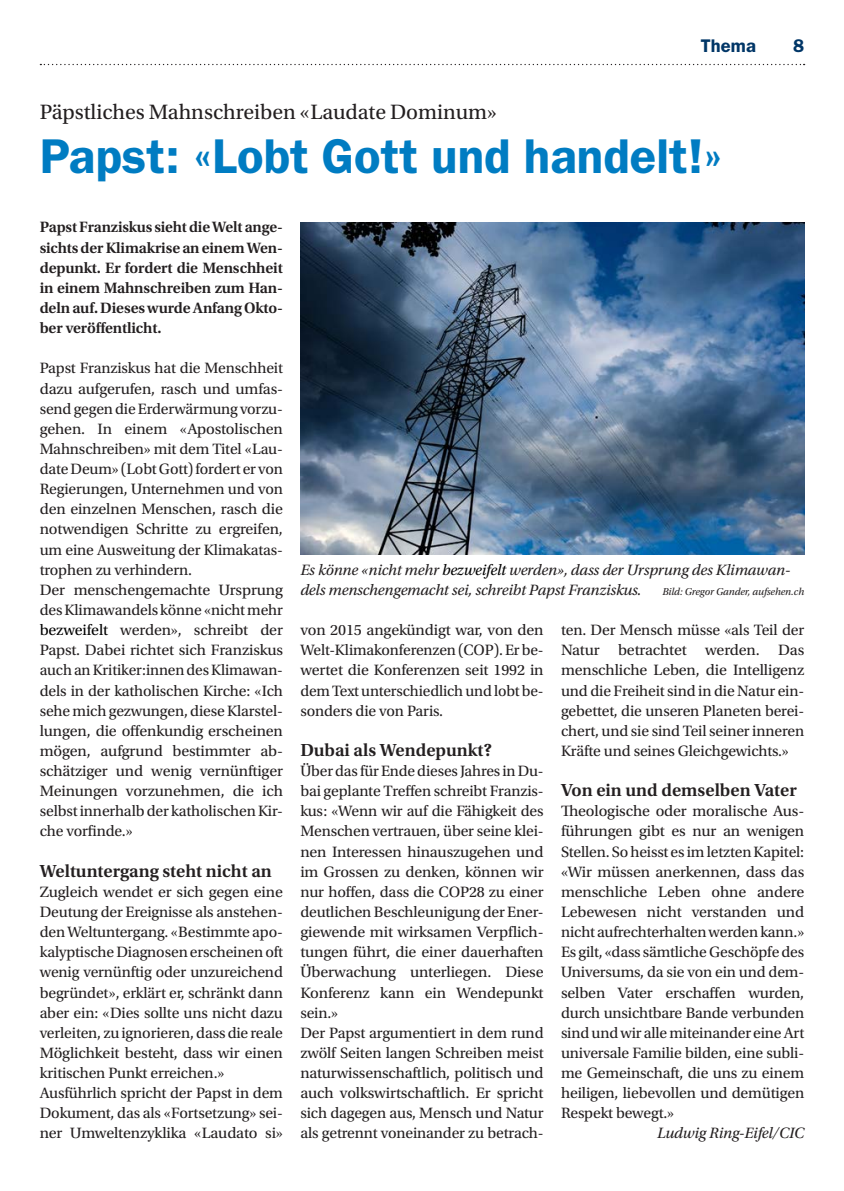
<style>
.page{position:relative;width:844px;height:1191px;background:#fff}
.page>*{position:absolute;margin:0;border:0;box-sizing:border-box;transform-origin:0 0}
.Haupttitel{font:600 49px "ITC Franklin Gothic Std";color:#007cc2}
.Uebertitel{font:21.88px "Utopia Std";color:#231f20}
.Zwischentitel_Hauptartikel{font:600 18.38px "Utopia Std";color:#231f20}
.t1{font:600 18.38px "ITC Franklin Gothic Std";letter-spacing:.005em;color:#003667}
.Fliesstext{font:15.75px/20.1px "Utopia Std";letter-spacing:-.01em;color:#231f20;text-align:justify}
.Fliesstext-2{font:600 15.75px/20.1px "Utopia Std";letter-spacing:-.01em;color:#231f20;text-align:justify}
.Bildlegende{font:italic 15.75px/20.1px "Utopia Std";letter-spacing:-.01em;color:#231f20}
.Fliesstext-3{font:italic 15.75px "Utopia Std";letter-spacing:-.01em;color:#231f20}
.Bildlegende-2{font:italic 10.5px "Utopia Std";letter-spacing:-.01em;color:#231f20}
.s1{color:#000}
</style>
<div class="page">
<img style="left:300px;top:222px;width:504px;height:332px">
<svg style="left:40px;top:64px;width:764px;height:1px"></svg>
<p class="t1" style="left:700px;top:35px;width:57px">Thema</p>
<p class="t1" style="left:793px;top:35px;width:13px">8</p>
<p class="Uebertitel" style="left:40px;top:100px;width:458px">Päpstliches Mahnschreiben «Laudate Dominum»</p>
<p class="Haupttitel" style="left:40px;top:127px;width:684px">Papst: «Lobt Gott und handelt!»</p>
<p class="Fliesstext-2" style="left:40px;top:217px;width:245px">Papst Franziskus sieht die Welt ange&shy;sichts der Klimakrise an einem Wen&shy;depunkt. Er fordert die Menschheit in einem Mahnschreiben zum Han&shy;deln auf. Dieses wurde Anfang Okto&shy;ber veröffentlicht.</p>
<p class="Fliesstext" style="left:40px;top:358px;width:245px">Papst Franziskus hat die Menschheit dazu aufgerufen, rasch und umfas&shy;send gegen die Erderwärmung vorzu&shy;gehen. In einem «Apostolischen Mahnschreiben» mit dem Titel «Lau&shy;date Deum» (Lobt Gott) fordert er von Regierungen, Unternehmen und von den einzelnen Menschen, rasch die notwendigen Schritte zu ergreifen, um eine Ausweitung der Klimakatas&shy;trophen zu verhindern.</p>
<p class="Fliesstext" style="left:40px;top:580px;width:245px">Der menschengemachte Ursprung des Klimawandels könne «nicht mehr <span class="s1">bezweifelt</span> werden», schreibt der Papst. Dabei richtet sich Franziskus auch an Kritiker:innen des Klimawan&shy;dels in der katholischen Kirche: «Ich sehe mich gezwungen, diese Klarstel&shy;lungen, die offenkundig erscheinen mögen, aufgrund bestimmter ab&shy;schätziger und wenig vernünftiger Meinungen vorzunehmen, die ich selbst innerhalb der katholischen Kir&shy;che vorfinde.»</p>
<p class="Zwischentitel_Hauptartikel" style="left:40px;top:860px;width:234px">Weltuntergang steht nicht an</p>
<p class="Fliesstext" style="left:40px;top:882px;width:245px">Zugleich wendet er sich gegen eine Deutung der Ereignisse als anstehen&shy;den Weltuntergang. «Bestimmte apo&shy;kalyptische Diagnosen erscheinen oft wenig vernünftig oder unzureichend begründet», erklärt er, schränkt dann aber ein: «Dies sollte uns nicht dazu verleiten, zu ignorieren, dass die reale Möglichkeit besteht, dass wir einen kritischen Punkt erreichen.»</p>
<p class="Fliesstext" style="left:40px;top:1083px;width:245px">Ausführlich spricht der Papst in dem Dokument, das als «Fortsetzung» sei&shy;ner Umweltenzyklika «Laudato si»</p>
<p class="Bildlegende" style="left:300px;top:560px;width:491px">Es könne «nicht mehr <span class="s1">bezweifelt</span> werden», dass der Ursprung des Klimawan&shy;dels menschengemacht sei, schreibt Papst Franziskus.</p>
<p class="Bildlegende-2" style="left:662px;top:586px;width:143px">Bild: Gregor Gander, aufsehen.ch</p>
<p class="Fliesstext" style="left:300px;top:620px;width:245px">von 2015 angekündigt war, von den Welt-Klimakonferenzen (COP). Er be&shy;wertet die Konferenzen seit 1992 in dem Text unterschiedlich und lobt be&shy;sonders die von Paris.</p>
<p class="Zwischentitel_Hauptartikel" style="left:300px;top:739px;width:193px">Dubai als Wendepunkt?</p>
<p class="Fliesstext" style="left:300px;top:761px;width:245px">Über das für Ende dieses Jahres in Du&shy;bai geplante Treffen schreibt Franzis&shy;kus: «Wenn wir auf die Fähigkeit des Menschen vertrauen, über seine klei&shy;nen Interessen hinauszugehen und im Grossen zu denken, können wir nur hoffen, dass die COP28 zu einer deutlichen Beschleunigung der Ener&shy;giewende mit wirksamen Verpflich&shy;tungen führt, die einer dauerhaften Überwachung unterliegen. Diese Konferenz kann ein Wendepunkt sein.»</p>
<p class="Fliesstext" style="left:300px;top:1022px;width:245px">Der Papst argumentiert in dem rund zwölf Seiten langen Schreiben meist naturwissenschaftlich, politisch und auch volkswirtschaftlich. Er spricht sich dagegen aus, Mensch und Natur als getrennt voneinander zu betrach-</p>
<p class="Fliesstext" style="left:561px;top:620px;width:245px">ten. Der Mensch müsse «als Teil der Natur betrachtet werden. Das menschliche Leben, die Intelligenz und die Freiheit sind in die Natur ein&shy;gebettet, die unseren Planeten berei&shy;chert, und sie sind Teil seiner inneren Kräfte und seines Gleichgewichts.»</p>
<p class="Zwischentitel_Hauptartikel" style="left:561px;top:780px;width:237px">Von ein und demselben Vater</p>
<p class="Fliesstext" style="left:561px;top:801px;width:245px">Theologische oder moralische Aus&shy;führungen gibt es nur an wenigen Stellen. So heisst es im letzten Kapitel: «Wir müssen anerkennen, dass das menschliche Leben ohne andere Lebewesen nicht verstanden und nicht aufrechterhalten werden kann.» Es gilt, «dass sämtliche Geschöpfe des Universums, da sie von ein und dem&shy;selben Vater erschaffen wurden, durch unsichtbare Bande verbunden sind und wir alle miteinander eine Art universale Familie bilden, eine subli&shy;me Gemeinschaft, die uns zu einem heiligen, liebevollen und demütigen Respekt bewegt.»</p>
<p class="Fliesstext-3" style="left:657px;top:1124px;width:149px">Ludwig Ring-Eifel/CIC</p>
</div>
